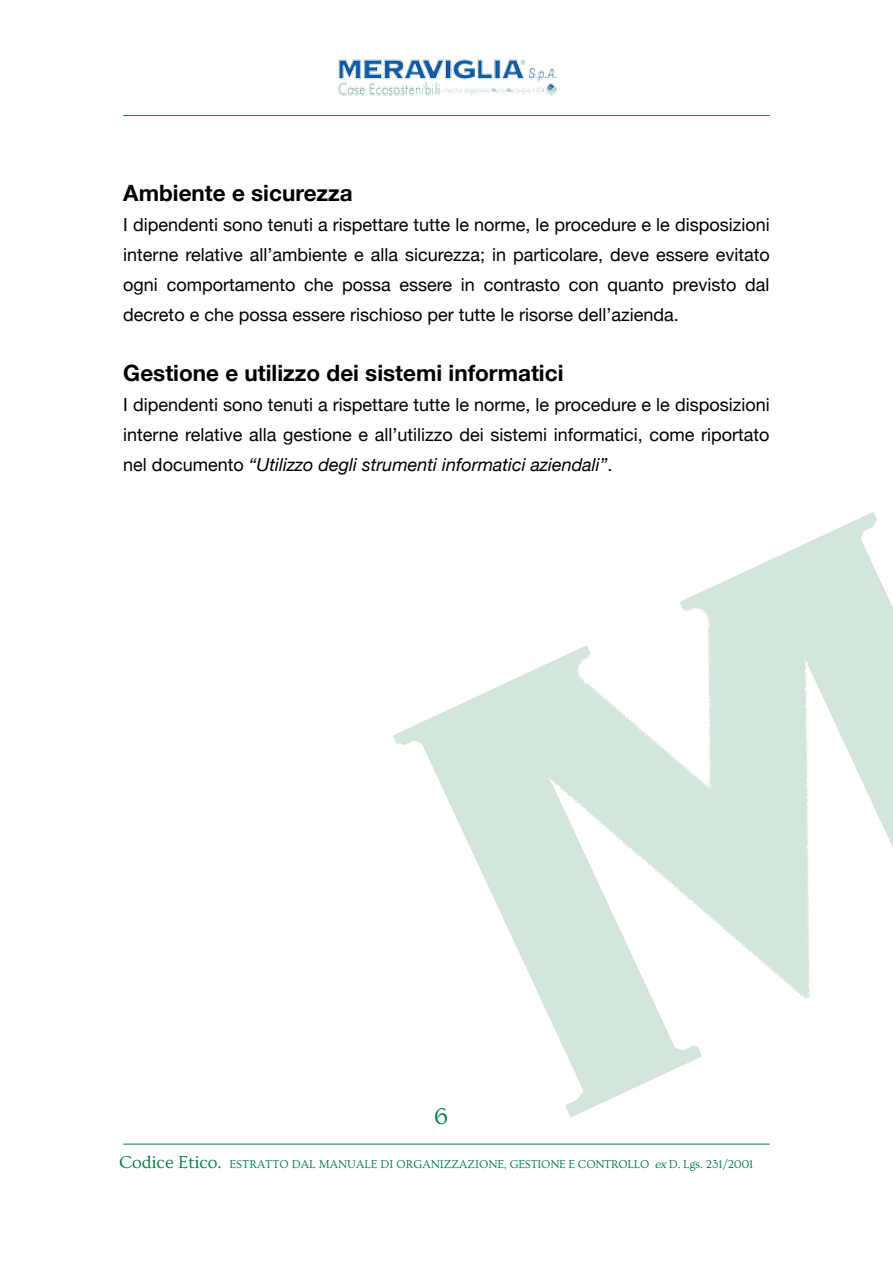
<style>
.page{position:relative;width:893px;height:1263px;background:#fff}
.page>*{position:absolute;margin:0;border:0;box-sizing:border-box;transform-origin:0 0}
.t1{font:24px "Ovo";color:#007a49}
.t2{font:700 22.5px "Helvetica Neue";color:#000}
.t3{font:18px/30px "Helvetica Neue";color:#000;text-align:justify}
.t4{font:12px "Ovo";color:#007a49}
.s1{font-style:italic}
.s2{font-size:18px}
</style>
<div class="page">
<img style="left:338px;top:59px;width:219px;height:37px">
<hr style="left:123px;top:115px;width:647px;height:1px;background:#007a49">
<hr style="left:123px;top:1144px;width:647px;height:1px;background:#007a49">
<img style="left:334px;top:512px;width:559px;height:633px">
<p class="t2" style="left:123px;top:172px;width:231px">Ambiente e sicurezza</p>
<p class="t3" style="left:123px;top:208px;width:648px">I dipendenti sono tenuti a rispettare tutte le norme, le procedure e le disposizioni interne relative all’ambiente e alla sicurezza; in particolare, deve essere evitato ogni comportamento che possa essere in contrasto con quanto previsto dal decreto e che possa essere rischioso per tutte le risorse dell’azienda.</p>
<p class="t2" style="left:123px;top:352px;width:442px">Gestione e utilizzo dei sistemi informatici</p>
<p class="t3" style="left:123px;top:388px;width:648px">I dipendenti sono tenuti a rispettare tutte le norme, le procedure e le disposizioni interne relative alla gestione e all’utilizzo dei sistemi informatici, come riportato nel documento <span class="s1">“Utilizzo degli strumenti informatici aziendali”</span>.</p>
<h1 class="t1" style="left:434px;top:1103px;width:15px">6</h1>
<p class="t4" style="left:119px;top:1157px;width:636px"><span class="s2">CODICE ETICO.</span> ESTRATTO DAL MANUALE DI ORGANIZZAZIONE, GESTIONE E CONTROLLO <span class="s1">ex</span>D. LGS. 231/2001</p>
</div>
